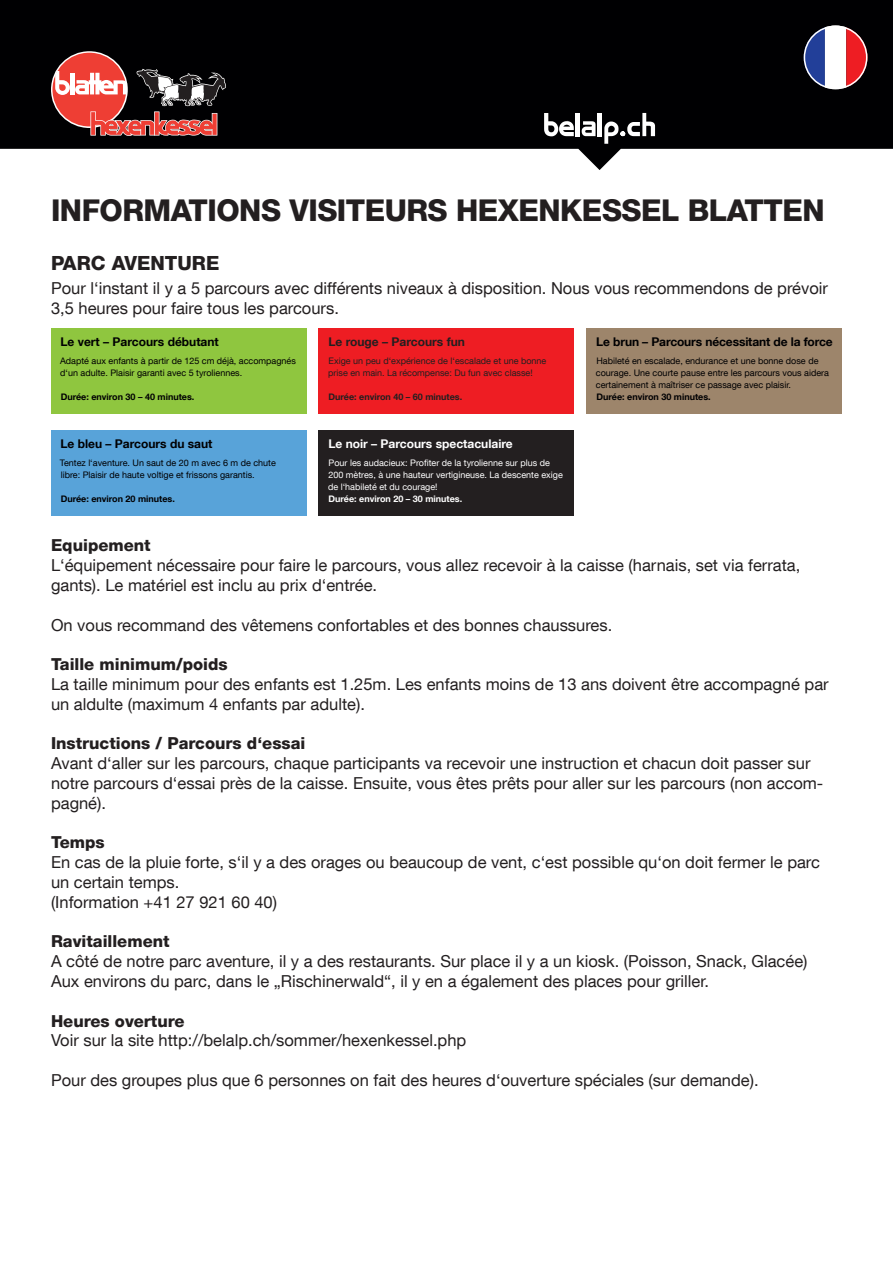
<style>
.page{position:relative;width:893px;height:1263px;background:#fff}
.page>*{position:absolute;margin:0;border:0;box-sizing:border-box;transform-origin:0 0}
.t1{font:800 30px "Helvetica Neue LT Com";letter-spacing:-.015em;color:#231f20}
.t2{font:800 19.5px "Helvetica Neue LT Com";color:#231f20}
.t3{font:16.5px/19.8px "Helvetica Neue LT Com";color:#231f20}
.t4{font:800 16.5px "Helvetica Neue LT Com";color:#231f20}
.t5{font:700 12px "Helvetica Neue LT Com";color:#000002}
.t6{font:700 12px "Helvetica Neue LT Com";color:#fff}
.t7{font:700 12px "Helvetica Neue LT Com";color:#231f20}
.t8{font:9px/12px "Helvetica Neue LT Com";color:#000002}
.t9{font:9px/12px "Helvetica Neue LT Com";color:#fff}
.t10{font:9px/12px "Helvetica Neue LT Com";color:#231f20}
.t11{font:700 9px "Helvetica Neue LT Com";color:#000002}
.t12{font:700 9px "Helvetica Neue LT Com";color:#231f20}
.t13{font:700 9px "Helvetica Neue LT Com";color:#fff}
</style>
<div class="page">
<svg style="left:0;top:0;width:893px;height:170px;background:#232325"></svg>
<svg style="left:544px;top:113px;width:30px;height:23px"></svg>
<hr style="left:576px;top:113px;width:4px;height:23px;background:#fff">
<svg style="left:582px;top:121px;width:13px;height:15px"></svg>
<hr style="left:598px;top:113px;width:4px;height:23px;background:#fff">
<svg style="left:604px;top:113px;width:51px;height:31px"></svg>
<svg style="left:51px;top:51px;width:77px;height:77px"></svg>
<div style="left:52px;top:53px;width:74px;height:73px;background:#ee3e34;border-radius:50%"></div>
<svg style="left:55px;top:69px;width:172px;height:67px"></svg>
<svg style="left:804px;top:26px;width:63px;height:63px"></svg>
<div style="left:804px;top:26px;width:63px;height:63px;border:2px solid #fff;border-radius:50%"></div>
<div style="left:51px;top:329px;width:255px;height:85px;background:#8fc63f"></div>
<div style="left:587px;top:329px;width:255px;height:85px;background:#9d856b"></div>
<div style="left:319px;top:329px;width:255px;height:85px;background:#ee1d23"></div>
<div style="left:51px;top:431px;width:255px;height:85px;background:#58a3d9"></div>
<div style="left:319px;top:431px;width:255px;height:85px;background:#231f20"></div>
<h1 class="t1" style="left:51px;top:193px;width:775px">INFORMATIONS VISITEURS HEXENKESSEL BLATTEN</h1>
<p class="t2" style="left:51px;top:251px;width:170px">PARC AVENTURE</p>
<p class="t3" style="left:51px;top:278px;width:778px">Pour l‘instant il y a 5 parcours avec différents niveaux à disposition. Nous vous recommendons de prévoir<br>3,5 heures pour faire tous les parcours.</p>
<p class="t5" style="left:60px;top:334px;width:160px">Le vert – Parcours débutant</p>
<p class="t8" style="left:60px;top:354px;width:237px">Adapté aux enfants à partir de 125 cm déjà, accompagnés d‘un adulte. Plaisir garanti avec 5 tyroliennes.</p>
<p class="t11" style="left:61px;top:391px;width:135px">Durée: environ 30 – 40 minutes.</p>
<p class="t5" style="left:60px;top:436px;width:154px">Le bleu – Parcours du saut</p>
<p class="t8" style="left:60px;top:456px;width:218px">Tentez l‘aventure. Un saut de 20 m avec 6 m de chute libre: Plaisir de haute voltige et frissons garantis.</p>
<p class="t11" style="left:61px;top:493px;width:116px">Durée: environ 20 minutes.</p>
<p class="t7" style="left:328px;top:334px;width:138px">Le rouge – Parcours fun</p>
<p class="t10" style="left:328px;top:354px;width:220px">Exige un peu d‘expérience de l‘escalade et une bonne prise en main. La récompense: Du fun avec classe!</p>
<p class="t12" style="left:329px;top:391px;width:135px">Durée: environ 40 – 60 minutes.</p>
<p class="t6" style="left:328px;top:436px;width:186px">Le noir – Parcours spectaculaire</p>
<p class="t9" style="left:328px;top:456px;width:236px">Pour les audacieux: Profiter de la tyrolienne sur plus de<br>200 mètres, à une hauteur vertigineuse. La descente exige de l‘habileté et du courage!</p>
<p class="t13" style="left:329px;top:493px;width:135px">Durée: environ 20 – 30 minutes.</p>
<p class="t5" style="left:596px;top:334px;width:238px">Le brun – Parcours nécessitant de la force</p>
<p class="t8" style="left:596px;top:354px;width:235px">Habileté en escalade, endurance et une bonne dose de courage. Une courte pause entre les parcours vous aidera certainement à maîtriser ce passage avec plaisir.</p>
<p class="t11" style="left:596px;top:391px;width:116px">Durée: environ 30 minutes.</p>
<p class="t4" style="left:51px;top:536px;width:101px">Equipement</p>
<p class="t3" style="left:51px;top:555px;width:751px">L‘équipement nécessaire pour faire le parcours, vous allez recevoir à la caisse (harnais, set via ferrata, gants). Le matériel est inclu au prix d‘entrée.</p>
<p class="t3" style="left:51px;top:614px;width:563px">On vous recommand des vêtemens confortables et des bonnes chaussures.</p>
<p class="t4" style="left:51px;top:654px;width:178px">Taille minimum/poids</p>
<p class="t3" style="left:51px;top:674px;width:779px">La taille minimum pour des enfants est 1.25m. Les enfants moins de 13 ans doivent être accompagné par un aldulte (maximum 4 enfants par adulte).</p>
<p class="t4" style="left:51px;top:734px;width:256px">Instructions / Parcours d‘essai</p>
<p class="t3" style="left:51px;top:753px;width:774px">Avant d‘aller sur les parcours, chaque participants va recevoir une instruction et chacun doit passer sur notre parcours d‘essai près de la caisse. Ensuite, vous êtes prêts pour aller sur les parcours (non accom&shy;pagné).</p>
<p class="t4" style="left:51px;top:833px;width:55px">Temps</p>
<p class="t3" style="left:51px;top:852px;width:770px">En cas de la pluie forte, s‘il y a des orages ou beaucoup de vent, c‘est possible qu‘on doit fermer le parc un certain temps.<br>(Information +41 27 921 60 40)</p>
<p class="t4" style="left:51px;top:932px;width:120px">Ravitaillement</p>
<p class="t3" style="left:51px;top:951px;width:758px">A côté de notre parc aventure, il y a des restaurants. Sur place il y a un kiosk. (Poisson, Snack, Glacée)<br>Aux environs du parc, dans le „Rischinerwald“, il y en a également des places pour griller.</p>
<p class="t4" style="left:51px;top:1011px;width:135px">Heures overture</p>
<p class="t3" style="left:51px;top:1030px;width:417px">Voir sur la site http://belalp.ch/sommer/hexenkessel.php</p>
<p class="t3" style="left:51px;top:1070px;width:709px">Pour des groupes plus que 6 personnes on fait des heures d‘ouverture spéciales (sur demande).</p>
</div>
